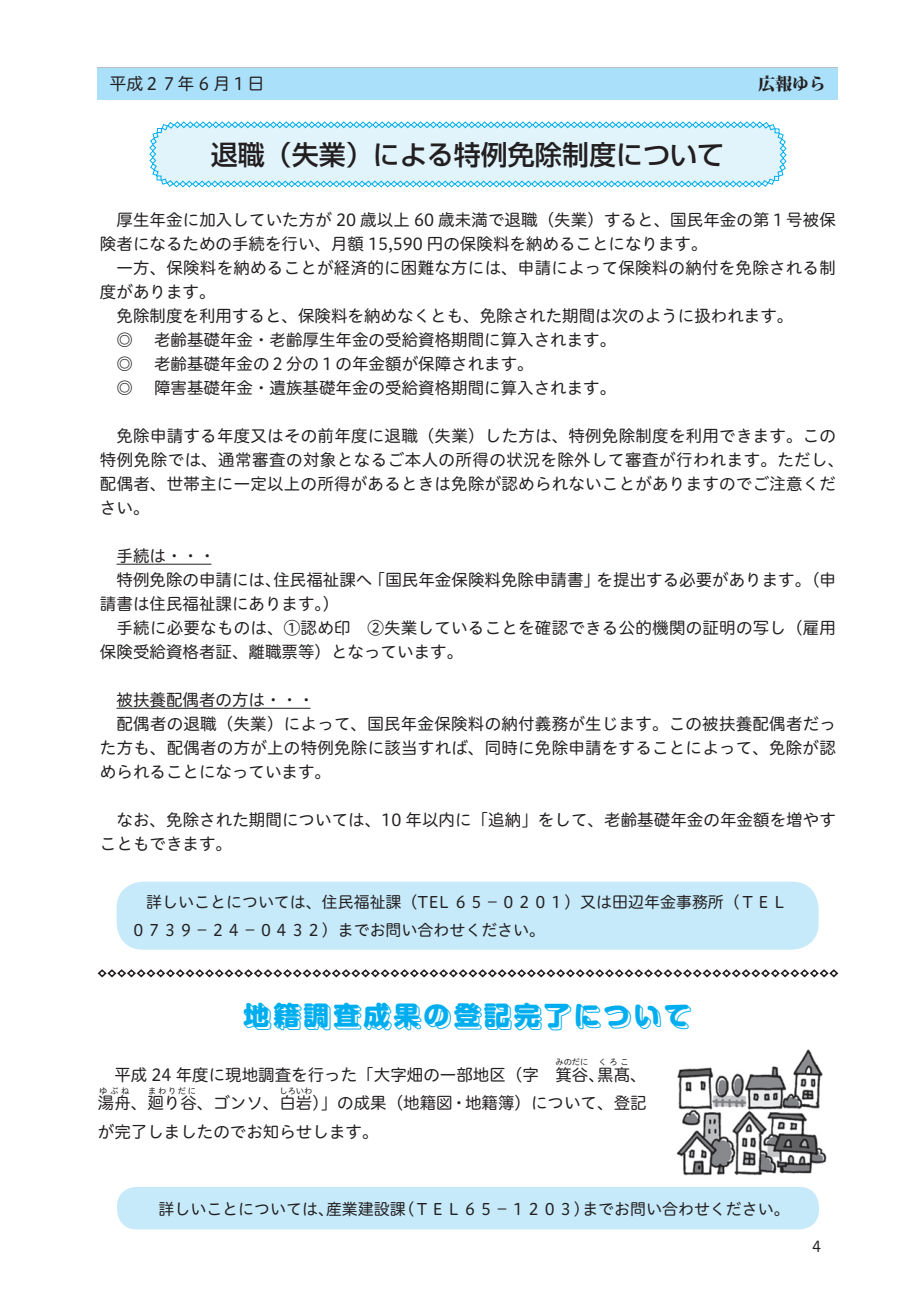
<style>
.page{position:relative;width:919px;height:1289px;background:#fff}
.page>*{position:absolute;margin:0;border:0;box-sizing:border-box;transform-origin:0 0}
.t1{font:30px "Shin M Go Min Emboss";color:#00aeef}
.t2{font:500 27px "Shin Go Upr";color:#231f20}
.t3{font:16.5px/24px "Hiragino UD Sans R Std W4";letter-spacing:.005em;color:#231f20}
.t4{font:15.9px/27.9px "Hiragino UD Sans R Std W4";color:#231f20}
.t5{font:14.85px "Hiragino UD Sans R Std W4";color:#231f20}
.t6{font:8.25px "Hiragino UD Sans R Std W4";letter-spacing:.2em;color:#231f20}
</style>
<div class="page">
<div style="left:98px;top:67px;width:739px;height:32px;background:#bcbdc0"></div>
<div style="left:98px;top:68px;width:739px;height:31px;background:#aae0f9"></div>
<svg style="left:98px;top:969px;width:9px;height:8px"></svg>
<svg style="left:100px;top:971px;width:4px;height:3px"></svg>
<svg style="left:107px;top:969px;width:9px;height:8px"></svg>
<svg style="left:110px;top:971px;width:4px;height:3px"></svg>
<svg style="left:117px;top:969px;width:9px;height:8px"></svg>
<svg style="left:127px;top:969px;width:9px;height:8px"></svg>
<svg style="left:137px;top:969px;width:9px;height:8px"></svg>
<svg style="left:139px;top:971px;width:4px;height:3px"></svg>
<svg style="left:146px;top:969px;width:9px;height:8px"></svg>
<svg style="left:149px;top:971px;width:4px;height:3px"></svg>
<svg style="left:156px;top:969px;width:9px;height:8px"></svg>
<svg style="left:166px;top:969px;width:9px;height:8px"></svg>
<svg style="left:176px;top:969px;width:9px;height:8px"></svg>
<svg style="left:178px;top:971px;width:4px;height:3px"></svg>
<svg style="left:185px;top:969px;width:9px;height:8px"></svg>
<svg style="left:188px;top:971px;width:4px;height:3px"></svg>
<svg style="left:195px;top:969px;width:9px;height:8px"></svg>
<svg style="left:205px;top:969px;width:9px;height:8px"></svg>
<svg style="left:215px;top:969px;width:9px;height:8px"></svg>
<svg style="left:217px;top:971px;width:4px;height:3px"></svg>
<svg style="left:224px;top:969px;width:9px;height:8px"></svg>
<svg style="left:227px;top:971px;width:4px;height:3px"></svg>
<svg style="left:234px;top:969px;width:9px;height:8px"></svg>
<svg style="left:244px;top:969px;width:9px;height:8px"></svg>
<svg style="left:254px;top:969px;width:9px;height:8px"></svg>
<svg style="left:256px;top:971px;width:4px;height:3px"></svg>
<svg style="left:263px;top:969px;width:9px;height:8px"></svg>
<svg style="left:266px;top:971px;width:4px;height:3px"></svg>
<svg style="left:273px;top:969px;width:9px;height:8px"></svg>
<svg style="left:283px;top:969px;width:9px;height:8px"></svg>
<svg style="left:293px;top:969px;width:9px;height:8px"></svg>
<svg style="left:295px;top:971px;width:4px;height:3px"></svg>
<svg style="left:302px;top:969px;width:9px;height:8px"></svg>
<svg style="left:305px;top:971px;width:4px;height:3px"></svg>
<svg style="left:312px;top:969px;width:9px;height:8px"></svg>
<svg style="left:322px;top:969px;width:9px;height:8px"></svg>
<svg style="left:332px;top:969px;width:9px;height:8px"></svg>
<svg style="left:334px;top:971px;width:4px;height:3px"></svg>
<svg style="left:341px;top:969px;width:9px;height:8px"></svg>
<svg style="left:344px;top:971px;width:4px;height:3px"></svg>
<svg style="left:351px;top:969px;width:9px;height:8px"></svg>
<svg style="left:361px;top:969px;width:9px;height:8px"></svg>
<svg style="left:371px;top:969px;width:9px;height:8px"></svg>
<svg style="left:373px;top:971px;width:4px;height:3px"></svg>
<svg style="left:380px;top:969px;width:9px;height:8px"></svg>
<svg style="left:383px;top:971px;width:4px;height:3px"></svg>
<svg style="left:390px;top:969px;width:9px;height:8px"></svg>
<svg style="left:400px;top:969px;width:9px;height:8px"></svg>
<svg style="left:410px;top:969px;width:9px;height:8px"></svg>
<svg style="left:412px;top:971px;width:4px;height:3px"></svg>
<svg style="left:419px;top:969px;width:9px;height:8px"></svg>
<svg style="left:422px;top:971px;width:4px;height:3px"></svg>
<svg style="left:429px;top:969px;width:9px;height:8px"></svg>
<svg style="left:439px;top:969px;width:9px;height:8px"></svg>
<svg style="left:449px;top:969px;width:9px;height:8px"></svg>
<svg style="left:451px;top:971px;width:4px;height:3px"></svg>
<svg style="left:458px;top:969px;width:9px;height:8px"></svg>
<svg style="left:461px;top:971px;width:4px;height:3px"></svg>
<svg style="left:468px;top:969px;width:9px;height:8px"></svg>
<svg style="left:478px;top:969px;width:9px;height:8px"></svg>
<svg style="left:488px;top:969px;width:9px;height:8px"></svg>
<svg style="left:490px;top:971px;width:4px;height:3px"></svg>
<svg style="left:497px;top:969px;width:9px;height:8px"></svg>
<svg style="left:500px;top:971px;width:4px;height:3px"></svg>
<svg style="left:507px;top:969px;width:9px;height:8px"></svg>
<svg style="left:517px;top:969px;width:9px;height:8px"></svg>
<svg style="left:527px;top:969px;width:9px;height:8px"></svg>
<svg style="left:529px;top:971px;width:4px;height:3px"></svg>
<svg style="left:536px;top:969px;width:9px;height:8px"></svg>
<svg style="left:539px;top:971px;width:4px;height:3px"></svg>
<svg style="left:546px;top:969px;width:9px;height:8px"></svg>
<svg style="left:556px;top:969px;width:9px;height:8px"></svg>
<svg style="left:566px;top:969px;width:9px;height:8px"></svg>
<svg style="left:568px;top:971px;width:4px;height:3px"></svg>
<svg style="left:575px;top:969px;width:9px;height:8px"></svg>
<svg style="left:578px;top:971px;width:4px;height:3px"></svg>
<svg style="left:585px;top:969px;width:9px;height:8px"></svg>
<svg style="left:595px;top:969px;width:9px;height:8px"></svg>
<svg style="left:605px;top:969px;width:9px;height:8px"></svg>
<svg style="left:607px;top:971px;width:4px;height:3px"></svg>
<svg style="left:614px;top:969px;width:9px;height:8px"></svg>
<svg style="left:617px;top:971px;width:4px;height:3px"></svg>
<svg style="left:624px;top:969px;width:9px;height:8px"></svg>
<svg style="left:634px;top:969px;width:9px;height:8px"></svg>
<svg style="left:644px;top:969px;width:9px;height:8px"></svg>
<svg style="left:646px;top:971px;width:4px;height:3px"></svg>
<svg style="left:653px;top:969px;width:9px;height:8px"></svg>
<svg style="left:656px;top:971px;width:4px;height:3px"></svg>
<svg style="left:663px;top:969px;width:9px;height:8px"></svg>
<svg style="left:673px;top:969px;width:9px;height:8px"></svg>
<svg style="left:683px;top:969px;width:9px;height:8px"></svg>
<svg style="left:685px;top:971px;width:4px;height:3px"></svg>
<svg style="left:692px;top:969px;width:9px;height:8px"></svg>
<svg style="left:695px;top:971px;width:4px;height:3px"></svg>
<svg style="left:702px;top:969px;width:9px;height:8px"></svg>
<svg style="left:712px;top:969px;width:9px;height:8px"></svg>
<svg style="left:722px;top:969px;width:9px;height:8px"></svg>
<svg style="left:724px;top:971px;width:4px;height:3px"></svg>
<svg style="left:731px;top:969px;width:9px;height:8px"></svg>
<svg style="left:734px;top:971px;width:4px;height:3px"></svg>
<svg style="left:741px;top:969px;width:9px;height:8px"></svg>
<svg style="left:751px;top:969px;width:9px;height:8px"></svg>
<svg style="left:761px;top:969px;width:9px;height:8px"></svg>
<svg style="left:763px;top:971px;width:4px;height:3px"></svg>
<svg style="left:770px;top:969px;width:9px;height:8px"></svg>
<svg style="left:773px;top:971px;width:4px;height:3px"></svg>
<svg style="left:780px;top:969px;width:9px;height:8px"></svg>
<svg style="left:790px;top:969px;width:9px;height:8px"></svg>
<svg style="left:800px;top:969px;width:9px;height:8px"></svg>
<svg style="left:802px;top:971px;width:4px;height:3px"></svg>
<svg style="left:809px;top:969px;width:9px;height:8px"></svg>
<svg style="left:812px;top:971px;width:4px;height:3px"></svg>
<svg style="left:819px;top:969px;width:9px;height:8px"></svg>
<svg style="left:829px;top:969px;width:9px;height:8px"></svg>
<svg style="left:731px;top:121px;width:55px;height:66px;background:#ceeefb"></svg>
<svg style="left:149px;top:121px;width:582px;height:66px;background:#d1effb"></svg>
<hr style="left:116px;top:564px;width:95px;height:1px;background:#231f20">
<hr style="left:116px;top:708px;width:194px;height:1px;background:#231f20">
<div style="left:117px;top:881px;width:701px;height:68px;background:#c6eafa;border-radius:27px"></div>
<div style="left:117px;top:1186px;width:702px;height:43px;background:#c6eafa;border-radius:20px"></div>
<img style="left:676px;top:1049px;width:151px;height:127px">
<h2 class="t2" style="left:211px;top:132px;width:515px">退職（失業）による特例免除制度について</h2>
<p class="t3" style="left:100px;top:206px;width:737px;text-indent:16px">厚生年金に加入していた方が 20 歳以上 60 歳未満で退職（失業）すると、国民年金の第１号被保険者になるための手続を行い、月額 15,590 円の保険料を納めることになります。</p>
<p class="t3" style="left:116px;top:254px;width:720px">一方、保険料を納めることが経済的に困難な方には、申請によって保険料の納付を免除される制</p>
<p class="t3" style="left:100px;top:278px;width:117px">度があります。</p>
<p class="t3" style="left:116px;top:302px;width:678px">免除制度を利用すると、保険料を納めなくとも、免除された期間は次のように扱われます。</p>
<p class="t3" style="left:154px;top:326px;width:463px">老齢基礎年金・老齢厚生年金の受給資格期間に算入されます。</p>
<p class="t3" style="left:116px;top:326px;width:18px">◎</p>
<p class="t3" style="left:116px;top:350px;width:18px">◎</p>
<p class="t3" style="left:154px;top:350px;width:381px">老齢基礎年金の２分の１の年金額が保障されます。</p>
<p class="t3" style="left:154px;top:374px;width:463px">障害基礎年金・遺族基礎年金の受給資格期間に算入されます。</p>
<p class="t3" style="left:116px;top:374px;width:18px">◎</p>
<p class="t3" style="left:100px;top:422px;width:745px;text-indent:17px">免除申請する年度又はその前年度に退職（失業）した方は、特例免除制度を利用できます。この特例免除では、通常審査の対象となるご本人の所得の状況を除外して審査が行われます。ただし、配偶者、世帯主に一定以上の所得があるときは免除が認められないことがありますのでご注意ください。</p>
<p class="t3" style="left:116px;top:542px;width:100px">手続は・・・</p>
<p class="t3" style="left:596px;top:567px;width:241px">を提出する必要があります。（申</p>
<p class="t3" style="left:369px;top:567px;width:232px">「国民年金保険料免除申請書」</p>
<p class="t3" style="left:116px;top:567px;width:166px">特例免除の申請には、</p>
<p class="t3" style="left:100px;top:591px;width:241px">請書は住民福祉課にあります (。</p>
<p class="t3" style="left:116px;top:615px;width:721px">手続に必要なものは、①認め印　②失業していることを確認できる公的機関の証明の写し（雇用</p>
<p class="t3" style="left:100px;top:639px;width:364px">保険受給資格者証、離職票等）となっています。</p>
<p class="t3" style="left:116px;top:687px;width:199px">被扶養配偶者の方は・・・</p>
<p class="t3" style="left:116px;top:711px;width:721px">配偶者の退職（失業）によって、国民年金保険料の納付義務が生じます。この被扶養配偶者だっ</p>
<p class="t3" style="left:100px;top:735px;width:737px">た方も、配偶者の方が上の特例免除に該当すれば、同時に免除申請をすることによって、免除が認</p>
<p class="t3" style="left:100px;top:759px;width:232px">められることになっています。</p>
<p class="t3" style="left:100px;top:807px;width:737px;text-indent:16px">なお、免除された期間については、10 年以内に「追納」をして、老齢基礎年金の年金額を増やすこともできます。</p>
<p class="t3" style="left:273px;top:567px;width:100px">住民福祉課へ</p>
<p class="t4" style="left:130px;top:887px;width:658px">　詳しいことについては、住民福祉課（TEL ６５－０２０１）又は田辺年金事務所（ＴＥＬ<br>０７３９－２４－０４３２）までお問い合わせください。</p>
<h1 class="t1" style="left:243px;top:996px;width:451px">地籍調査成果の登記完了について</h1>
<p class="t6" style="left:555px;top:1055px;width:34px">みのだに</p>
<p class="t6" style="left:598px;top:1055px;width:32px">くろこ</p>
<p class="t3" style="left:98px;top:1090px;width:550px">湯舟、廻り谷、ゴンソ、白岩）」の成果（地籍図・地籍簿）について、登記</p>
<p class="t3" style="left:114px;top:1061px;width:534px">平成 24 年度に現地調査を行った「大字畑の一部地区（字　箕谷黒、髙、</p>
<p class="t6" style="left:99px;top:1084px;width:32px">ゆぶね</p>
<p class="t6" style="left:148px;top:1084px;width:49px">まわりだに</p>
<p class="t6" style="left:279px;top:1084px;width:34px">しろいわ</p>
<p class="t3" style="left:98px;top:1118px;width:282px">が完了しましたのでお知らせします。</p>
<p class="t4" style="left:398px;top:1194px;width:193px">（ＴＥＬ６５－１２０３）</p>
<p class="t4" style="left:326px;top:1194px;width:81px">産業建設課</p>
<p class="t4" style="left:158px;top:1194px;width:177px">詳しいことについては、</p>
<p class="t4" style="left:582px;top:1194px;width:209px">までお問い合わせください。</p>
<p class="t5" style="left:812px;top:1235px;width:11px">4</p>
</div>
